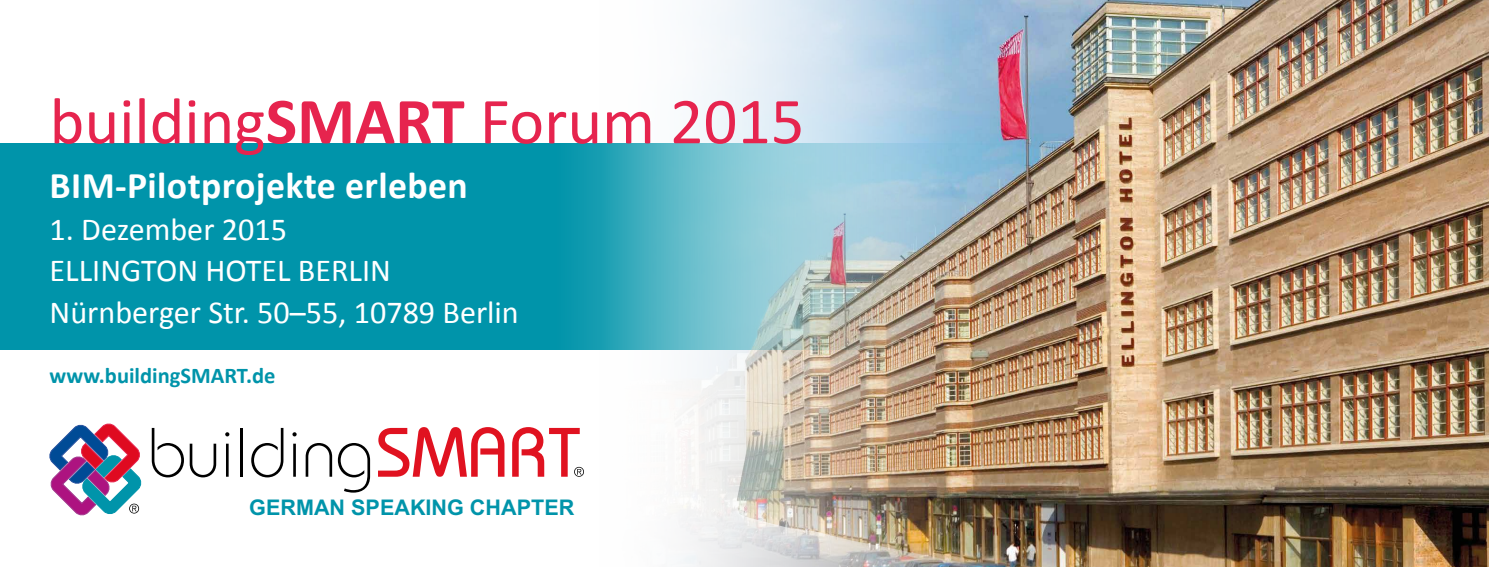
<style>
.page{position:relative;width:1489px;height:567px;background:#fff}
.page>*{position:absolute;margin:0;border:0;box-sizing:border-box;transform-origin:0 0}
.t1{font:66.25px "Calibri";color:#e6244e}
.t2{font:700 37.75px "Calibri";letter-spacing:.01em;color:#fff}
.t3{font:32.25px/41.5px "Calibri";color:#fff}
.t4{font:700 22.5px "Calibri";color:#0094aa}
.t5{font:700 21.5px "Arial";color:#0094aa}
.s1{font-weight:700}
</style>
<div class="page">
<svg style="left:152px;top:428px;width:32px;height:49px"></svg>
<svg style="left:190px;top:444px;width:26px;height:33px"></svg>
<hr style="left:226px;top:444px;width:3px;height:33px;background:#000">
<svg style="left:225px;top:432px;width:4px;height:4px"></svg>
<hr style="left:241px;top:428px;width:2px;height:49px;background:#000">
<svg style="left:251px;top:428px;width:32px;height:49px"></svg>
<hr style="left:293px;top:444px;width:3px;height:33px;background:#000">
<svg style="left:292px;top:432px;width:4px;height:4px"></svg>
<svg style="left:305px;top:443px;width:27px;height:34px"></svg>
<svg style="left:338px;top:443px;width:32px;height:50px"></svg>
<svg style="left:378px;top:427px;width:126px;height:50px"></svg>
<svg style="left:512px;top:427px;width:72px;height:50px"></svg>
<svg style="left:50px;top:424px;width:92px;height:92px"></svg>
<svg style="left:0;top:143px;width:737px;height:206px;background:#109aaf"></svg>
<img style="left:737px;top:0;width:751px;height:567px">
<h1 class="t1" style="left:50px;top:80px;width:756px">building<span class="s1">SMART</span> Forum 2015</h1>
<p class="t2" style="left:50px;top:162px;width:419px">BIM-Pilotprojekte erleben</p>
<p class="t3" style="left:50px;top:207px;width:470px">1. Dezember 2015<br>ELLINGTON HOTEL BERLIN<br>Nürnberger Str. 50–55, 10789 Berlin</p>
<p class="t4" style="left:50px;top:362px;width:227px">www.buildingSMART.de</p>
<p class="t5" style="left:249px;top:493px;width:326px">GERMAN SPEAKING CHAPTER</p>
</div>
